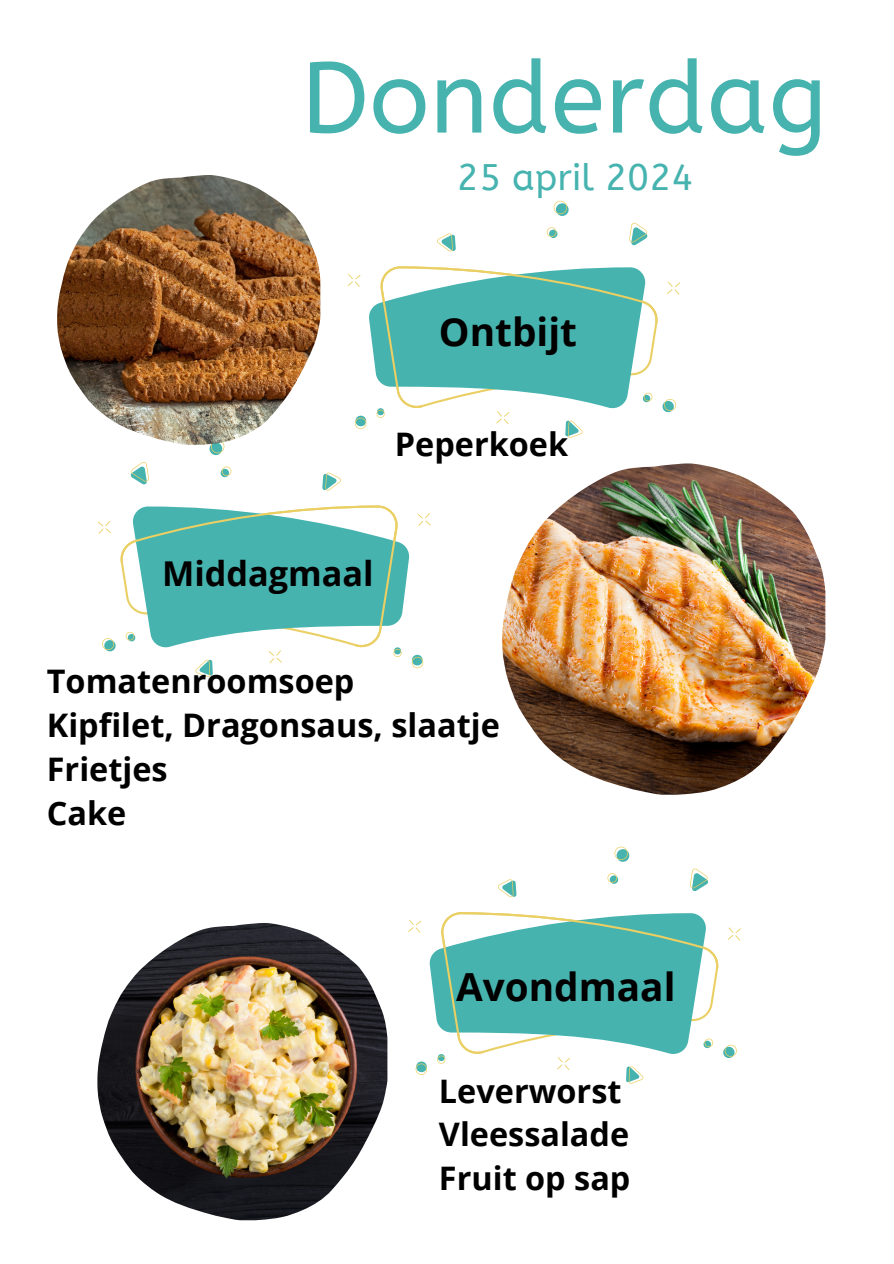
<style>
.page{position:relative;width:894px;height:1264px;background:#fff}
.page>*{position:absolute;margin:0;border:0;box-sizing:border-box;transform-origin:0 0}
.t1{font:100.35px "A Bee Zee";color:#46b3af}
.t2{font:700 38.7px "Open Sans";color:#000}
.t3{font:36.75px "A Bee Zee";color:#46b3af}
.t4{font:700 34.2px "Open Sans";color:#000}
.t5{font:700 32.4px "Open Sans";color:#000}
</style>
<div class="page">
<svg style="left:546px;top:227px;width:10px;height:10px"></svg>
<svg style="left:553px;top:201px;width:16px;height:15px"></svg>
<svg style="left:437px;top:233px;width:18px;height:19px"></svg>
<svg style="left:629px;top:222px;width:18px;height:24px"></svg>
<svg style="left:348px;top:266px;width:332px;height:172px"></svg>
<svg style="left:609px;top:875px;width:9px;height:9px"></svg>
<svg style="left:607px;top:873px;width:10px;height:9px"></svg>
<svg style="left:614px;top:846px;width:15px;height:16px"></svg>
<svg style="left:498px;top:879px;width:18px;height:18px"></svg>
<svg style="left:689px;top:868px;width:19px;height:23px"></svg>
<svg style="left:408px;top:912px;width:332px;height:171px"></svg>
<svg style="left:221px;top:466px;width:10px;height:10px"></svg>
<svg style="left:209px;top:444px;width:15px;height:11px"></svg>
<svg style="left:322px;top:472px;width:19px;height:19px"></svg>
<svg style="left:130px;top:462px;width:19px;height:23px"></svg>
<svg style="left:98px;top:505px;width:332px;height:172px"></svg>
<img style="left:97px;top:923px;width:290px;height:296px">
<img style="left:502px;top:463px;width:323px;height:331px">
<img style="left:57px;top:175px;width:263px;height:269px">
<p class="t1" style="left:301px;top:40px;width:527px">Donderdag</p>
<p class="t3" style="left:457px;top:156px;width:238px">25 april 2024</p>
<p class="t2" style="left:439px;top:305px;width:139px">Ontbijt</p>
<p class="t5" style="left:395px;top:421px;width:175px">Peperkoek</p>
<p class="t4" style="left:162px;top:549px;width:213px">Middagmaal</p>
<h2 class="t5" style="left:47px;top:659px;width:309px">Tomatenroomsoep</h2>
<p class="t5" style="left:47px;top:702px;width:454px">Kipfilet, Dragonsaus, slaatje</p>
<h1 class="t5" style="left:47px;top:746px;width:122px">Frietjes</h1>
<p class="t5" style="left:47px;top:790px;width:81px">Cake</p>
<p class="t2" style="left:456px;top:959px;width:221px">Avondmaal</p>
<p class="t5" style="left:439px;top:1067px;width:184px">Leverworst</p>
<p class="t5" style="left:439px;top:1111px;width:192px">Vleessalade</p>
<h1 class="t5" style="left:439px;top:1155px;width:193px">Fruit op sap</h1>
</div>
